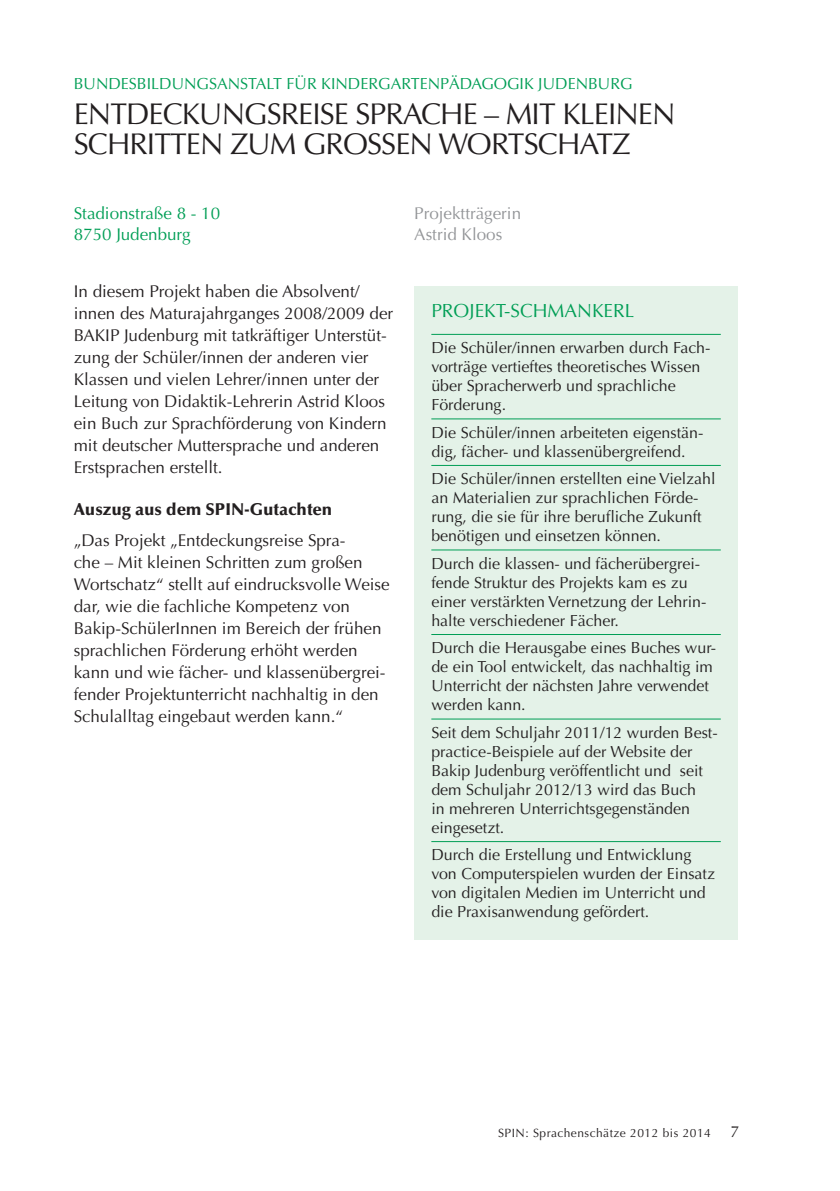
<style>
.page{position:relative;width:840px;height:1191px;background:#fff}
.page>*{position:absolute;margin:0;border:0;box-sizing:border-box;transform-origin:0 0}
.t1{font:30px/30px "Optima";letter-spacing:-.03em;color:#231f20}
.t2{font:19px "Optima";color:#009e55}
.t3{font:17px/22px "Optima";color:#231f20}
.t4{font:17px/20.4px "Optima";color:#009e55}
.t5{font:17px/20.4px "Optima";color:#939598}
.t6{font:900 17px "Optima";color:#231f20}
.t7{font:16px/19px "Optima";color:#231f20}
.t8{font:16px "Optima";color:#009e55}
.t9{font:12px "Optima";letter-spacing:.04em;color:#231f20}
.s1{font-size:16px}
</style>
<div class="page">
<div style="left:414px;top:286px;width:323px;height:654px;background:#e4f2e8"></div>
<hr style="left:431px;top:334px;width:289px;height:1px;background:#009e55">
<hr style="left:431px;top:418px;width:289px;height:1px;background:#009e55">
<hr style="left:431px;top:465px;width:289px;height:1px;background:#009e55">
<hr style="left:431px;top:549px;width:289px;height:1px;background:#009e55">
<hr style="left:431px;top:634px;width:289px;height:1px;background:#009e55">
<hr style="left:431px;top:718px;width:289px;height:1px;background:#009e55">
<hr style="left:431px;top:841px;width:289px;height:1px;background:#009e55">
<p class="t8" style="left:74px;top:74px;width:560px">BUNDESBILDUNGSANSTALT FÜR KINDERGARTENPÄDAGOGIK JUDENBURG</p>
<h1 class="t1" style="left:74px;top:99px;width:602px">ENTDECKUNGSREISE SPRACHE – MIT KLEINEN<br>SCHRITTEN ZUM GROSSEN WORTSCHATZ</h1>
<p class="t4" style="left:74px;top:204px;width:148px">Stadionstraße 8 - 10<br>8750 Judenburg</p>
<p class="t5" style="left:414px;top:204px;width:108px">Projektträgerin<br>Astrid Kloos</p>
<p class="t3" style="left:74px;top:281px;width:321px">In diesem Projekt haben die Absolvent/ innen des Maturajahrganges 2008/2009 der BAKIP Judenburg mit tatkräftiger Unterstüt&shy;zung der Schüler/innen der anderen vier Klassen und vielen Lehrer/innen unter der Leitung von Didaktik-Lehrerin Astrid Kloos ein Buch zur Sprachförderung von Kindern mit deutscher Muttersprache und anderen Erstsprachen erstellt.</p>
<p class="t6" style="left:74px;top:500px;width:260px">Auszug aus dem SPIN-Gutachten</p>
<p class="t3" style="left:74px;top:529px;width:317px">„Das Projekt „Entdeckungsreise Spra-<br>che – Mit kleinen Schritten zum großen Wortschatz“ stellt auf eindrucksvolle Weise dar, wie die fachliche Kompetenz von Bakip-SchülerInnen im Bereich der frühen sprachlichen Förderung erhöht werden kann und wie fächer- und klassenübergrei&shy;fender Projektunterricht nachhaltig in den Schulalltag eingebaut werden kann. “</p>
<p class="t2" style="left:431px;top:300px;width:204px">PROJEKT-SCHMANKERL</p>
<p class="t7" style="left:431px;top:338px;width:280px">Die Schüler/innen erwarben durch Fach&shy;vorträge vertieftes theoretisches Wissen über Spracherwerb und sprachliche<br>Förderung.</p>
<p class="t7" style="left:431px;top:423px;width:273px">Die Schüler/innen arbeiteten eigenstän&shy;dig, fächer- und klassenübergreifend.</p>
<p class="t7" style="left:431px;top:469px;width:285px">Die Schüler/innen erstellten eine Vielzahl an Materialien zur sprachlichen Förde&shy;rung, die sie für ihre berufliche Zukunft benötigen und einsetzen können.</p>
<p class="t7" style="left:431px;top:554px;width:276px">Durch die klassen- und fächerübergrei&shy;fende Struktur des Projekts kam es zu einer verstärkten Vernetzung der Lehrin&shy;halte verschiedener Fächer.</p>
<p class="t7" style="left:431px;top:638px;width:286px">Durch die Herausgabe eines Buches wur&shy;de ein Tool entwickelt, das nachhaltig im Unterricht der nächsten Jahre verwendet werden kann.</p>
<p class="t7" style="left:431px;top:723px;width:288px">Seit dem Schuljahr 2011/12 wurden Best&shy;practice-Beispiele auf der Website der Bakip Judenburg veröffentlicht und seit dem Schuljahr 2012/13 wird das Buch<br>in mehreren Unterrichtsgegenständen eingesetzt.</p>
<p class="t7" style="left:431px;top:845px;width:285px">Durch die Erstellung und Entwicklung von Computerspielen wurden der Einsatz von digitalen Medien im Unterricht und die Praxisanwendung gefördert.</p>
<p class="t9" style="left:498px;top:1126px;width:242px">SPIN: Sprachenschätze 2012 bis 2014 <span class="s1">7</span></p>
</div>
